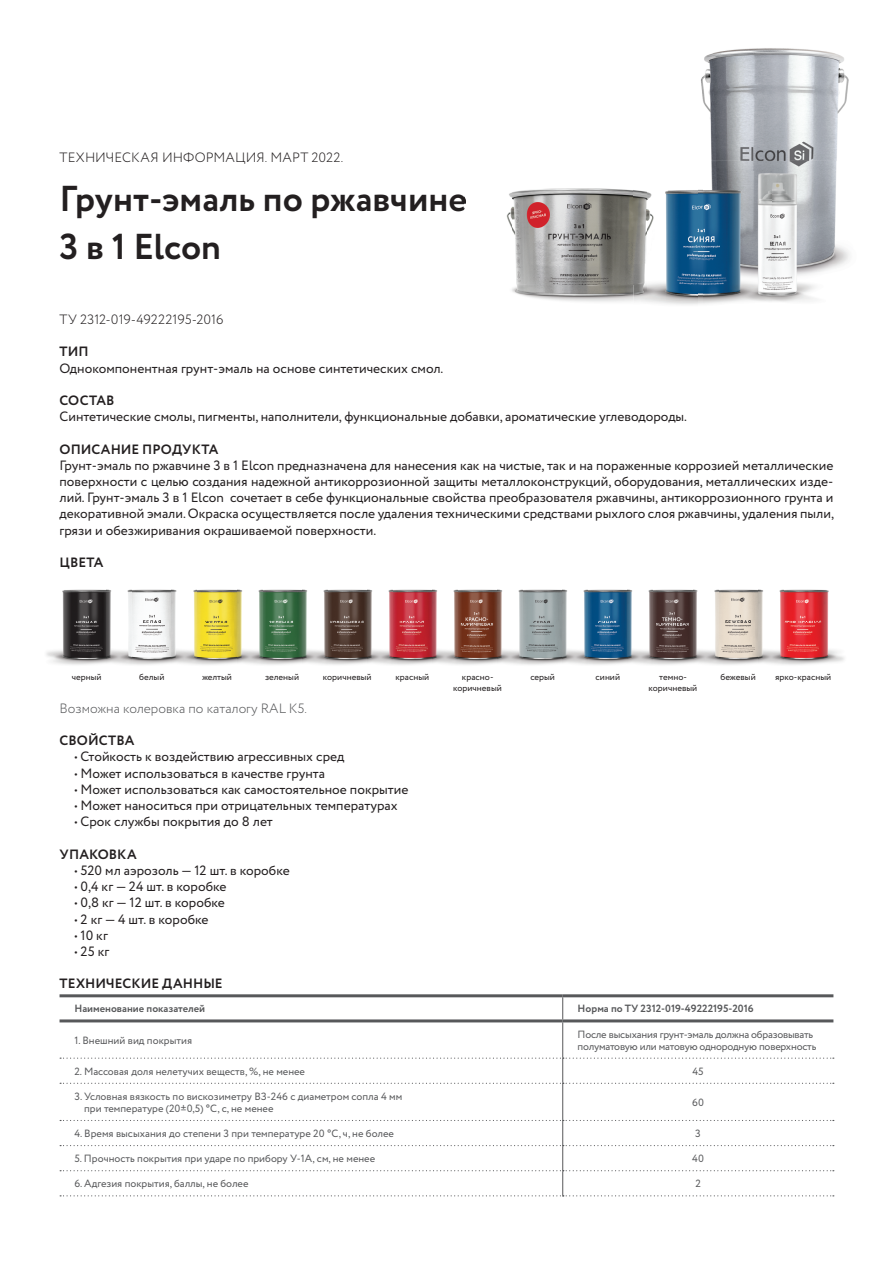
<style>
.page{position:relative;width:893px;height:1263px;background:#fff}
.page>*{position:absolute;margin:0;border:0;box-sizing:border-box;transform-origin:0 0}
.t1{font:700 36px/48.6px "Circe";color:#231f20}
.t2{font:13.5px/16.2px "Circe";color:#231f20;text-align:justify}
.t3{font:700 13.5px "Circe";letter-spacing:.005em;color:#231f20}
.t4{font:300 13.5px "Circe";color:#231f20}
.t5{font:300 13.5px "Circe";color:#57585a}
.t6{font:10.5px/12.1px "Circe";color:#57585a}
.t7{font:10.5px/12.1px "Circe";letter-spacing:-.02em;color:#57585a}
.t8{font:700 10.5px "Circe";color:#57585a}
.t9{font:9px/10.8px "Circe";color:#231f20;text-align:center}
</style>
<div class="page">
<img style="left:701px;top:48px;width:148px;height:113px">
<svg style="left:562px;top:997px;width:1px;height:22px"></svg>
<hr style="left:562px;top:1022px;width:1px;height:35px;background:#57585a">
<hr style="left:562px;top:1084px;width:1px;height:36px;background:#57585a">
<svg style="left:60px;top:1057px;width:774px;height:27px"></svg>
<svg style="left:60px;top:1120px;width:774px;height:76px"></svg>
<hr style="left:60px;top:994px;width:503px;height:3px;background:#57585a">
<hr style="left:563px;top:994px;width:270px;height:3px;background:#57585a">
<hr style="left:60px;top:1019px;width:503px;height:3px;background:#57585a">
<hr style="left:563px;top:1019px;width:270px;height:3px;background:#57585a">
<img style="left:509px;top:188px;width:125px;height:6px">
<img style="left:506px;top:194px;width:128px;height:90px">
<img style="left:512px;top:284px;width:122px;height:18px">
<img style="left:648px;top:149px;width:55px;height:142px">
<img style="left:634px;top:190px;width:14px;height:74px">
<img style="left:634px;top:264px;width:32px;height:40px">
<img style="left:666px;top:291px;width:37px;height:14px">
<img style="left:62px;top:589px;width:45px;height:34px">
<img style="left:46px;top:623px;width:321px;height:42px">
<img style="left:457px;top:589px;width:41px;height:34px">
<img style="left:457px;top:623px;width:301px;height:42px">
<img style="left:132px;top:589px;width:40px;height:34px">
<img style="left:107px;top:589px;width:25px;height:76px">
<img style="left:523px;top:589px;width:40px;height:34px">
<img style="left:498px;top:589px;width:25px;height:76px">
<img style="left:197px;top:589px;width:40px;height:34px">
<img style="left:172px;top:589px;width:25px;height:76px">
<img style="left:588px;top:589px;width:40px;height:34px">
<img style="left:563px;top:589px;width:25px;height:76px">
<img style="left:262px;top:589px;width:40px;height:34px">
<img style="left:237px;top:589px;width:25px;height:76px">
<img style="left:653px;top:589px;width:40px;height:34px">
<img style="left:628px;top:589px;width:25px;height:76px">
<img style="left:327px;top:589px;width:40px;height:34px">
<img style="left:302px;top:589px;width:25px;height:76px">
<img style="left:718px;top:589px;width:40px;height:34px">
<img style="left:693px;top:589px;width:25px;height:76px">
<img style="left:367px;top:589px;width:90px;height:76px">
<img style="left:758px;top:589px;width:86px;height:76px">
<img style="left:772px;top:291px;width:42px;height:11px">
<img style="left:711px;top:161px;width:126px;height:43px">
<img style="left:772px;top:204px;width:78px;height:87px">
<svg style="left:698px;top:161px;width:5px;height:11px"></svg>
<img style="left:703px;top:172px;width:69px;height:132px">
<p class="t4" style="left:60px;top:149px;width:285px">ТЕХНИЧЕСКАЯ ИНФОРМАЦИЯ. МАРТ 2022.</p>
<h1 class="t1" style="left:60px;top:176px;width:409px">Грунт-эмаль по ржавчине<br>3 в 1 Elcon</h1>
<p class="t4" style="left:60px;top:311px;width:165px">ТУ 2312-019-49222195-2016</p>
<p class="t3" style="left:60px;top:343px;width:31px">ТИП</p>
<p class="t2" style="left:60px;top:360px;width:385px">Однокомпонентная грунт-эмаль на основе синтетических смол.</p>
<p class="t3" style="left:60px;top:391px;width:57px">СОСТАВ</p>
<p class="t2" style="left:60px;top:409px;width:629px">Синтетические смолы, пигменты, наполнители, функциональные добавки, ароматические углеводороды.</p>
<p class="t3" style="left:60px;top:440px;width:160px">ОПИСАНИЕ ПРОДУКТА</p>
<p class="t2" style="left:60px;top:458px;width:776px">Грунт-эмаль по ржавчине 3 в 1 Elcon предназначена для нанесения как на чистые, так и на пораженные коррозией металлические поверхности с целью создания надежной антикоррозионной защиты металлоконструкций, оборудования, металлических изде&shy;лий. Грунт-эмаль 3 в 1 Elcon сочетает в себе функциональные свойства преобразователя ржавчины, антикоррозионного грунта и декоративной эмали. Окраска осуществляется после удаления техническими средствами рыхлого слоя ржавчины, удаления пыли, грязи и обезжиривания окрашиваемой поверхности.</p>
<p class="t3" style="left:60px;top:553px;width:45px">ЦВЕТА</p>
<p class="t9" style="left:139px;top:672px;width:27px">белый</p>
<p class="t9" style="left:202px;top:672px;width:32px">желтый</p>
<p class="t9" style="left:323px;top:672px;width:50px">коричневый</p>
<p class="t9" style="left:395px;top:672px;width:35px">красный</p>
<p class="t9" style="left:530px;top:672px;width:26px">серый</p>
<p class="t9" style="left:595px;top:672px;width:26px">синий</p>
<p class="t9" style="left:720px;top:672px;width:37px">бежевый</p>
<p class="t9" style="left:775px;top:672px;width:58px">ярко-красный</p>
<p class="t5" style="left:60px;top:699px;width:249px">Возможна колеровка по каталогу RAL K5.</p>
<p class="t3" style="left:60px;top:732px;width:76px">СВОЙСТВА</p>
<p class="t2" style="left:74px;top:749px;width:271px">• Стойкость к воздействию агрессивных сред</p>
<p class="t2" style="left:74px;top:765px;width:252px">• Может использоваться в качестве грунта</p>
<p class="t2" style="left:74px;top:782px;width:336px">• Может использоваться как самостоятельное покрытие</p>
<p class="t2" style="left:74px;top:798px;width:325px">• Может наноситься при отрицательных температурах</p>
<p class="t2" style="left:74px;top:814px;width:200px">• Срок службы покрытия до 8 лет</p>
<p class="t3" style="left:60px;top:845px;width:79px">УПАКОВКА</p>
<p class="t2" style="left:74px;top:863px;width:217px">• 520 мл аэрозоль — 12 шт. в коробке</p>
<p class="t2" style="left:74px;top:879px;width:154px">• 0,4 кг — 24 шт. в коробке</p>
<p class="t2" style="left:74px;top:895px;width:152px">• 0,8 кг — 12 шт. в коробке</p>
<p class="t2" style="left:74px;top:911px;width:136px">• 2 кг — 4 шт. в коробке</p>
<p class="t2" style="left:74px;top:927px;width:35px">• 10 кг</p>
<p class="t2" style="left:74px;top:944px;width:36px">• 25 кг</p>
<p class="t3" style="left:60px;top:975px;width:165px">ТЕХНИЧЕСКИЕ ДАННЫЕ</p>
<p class="t8" style="left:74px;top:1002px;width:132px">Наименование показателей</p>
<p class="t8" style="left:578px;top:1002px;width:178px">Норма по ТУ 2312-019-49222195-2016</p>
<p class="t6" style="left:74px;top:1034px;width:119px">1. Внешний вид покрытия</p>
<p class="t7" style="left:578px;top:1028px;width:240px">После высыхания грунт-эмаль должна образовывать полуматовую или матовую однородную поверхность</p>
<p class="t6" style="left:74px;top:1065px;width:232px">2. Массовая доля нелетучих веществ, %, не менее</p>
<p class="t6" style="left:692px;top:1065px;width:13px">45</p>
<p class="t6" style="left:84px;top:1090px;width:320px;text-indent:-10px">3. Условная вязкость по вискозиметру ВЗ-246 с диаметром сопла 4 мм при температуре (20±0,5) °С, с, не менее</p>
<p class="t6" style="left:692px;top:1097px;width:13px">60</p>
<p class="t6" style="left:74px;top:1128px;width:321px">4. Время высыхания до степени 3 при температуре 20 °С, ч, не более</p>
<p class="t6" style="left:695px;top:1128px;width:7px">3</p>
<p class="t6" style="left:74px;top:1153px;width:302px">5. Прочность покрытия при ударе по прибору У-1А, см, не менее</p>
<p class="t6" style="left:692px;top:1153px;width:13px">40</p>
<p class="t6" style="left:74px;top:1178px;width:176px">6. Адгезия покрытия, баллы, не более</p>
<p class="t6" style="left:695px;top:1178px;width:7px">2</p>
<p class="t9" style="left:72px;top:672px;width:31px">черный</p>
<p class="t9" style="left:453px;top:672px;width:50px">красно&shy;коричневый</p>
<p class="t9" style="left:265px;top:672px;width:36px">зеленый</p>
<p class="t9" style="left:649px;top:672px;width:50px">темно&shy;коричневый</p>
</div>
